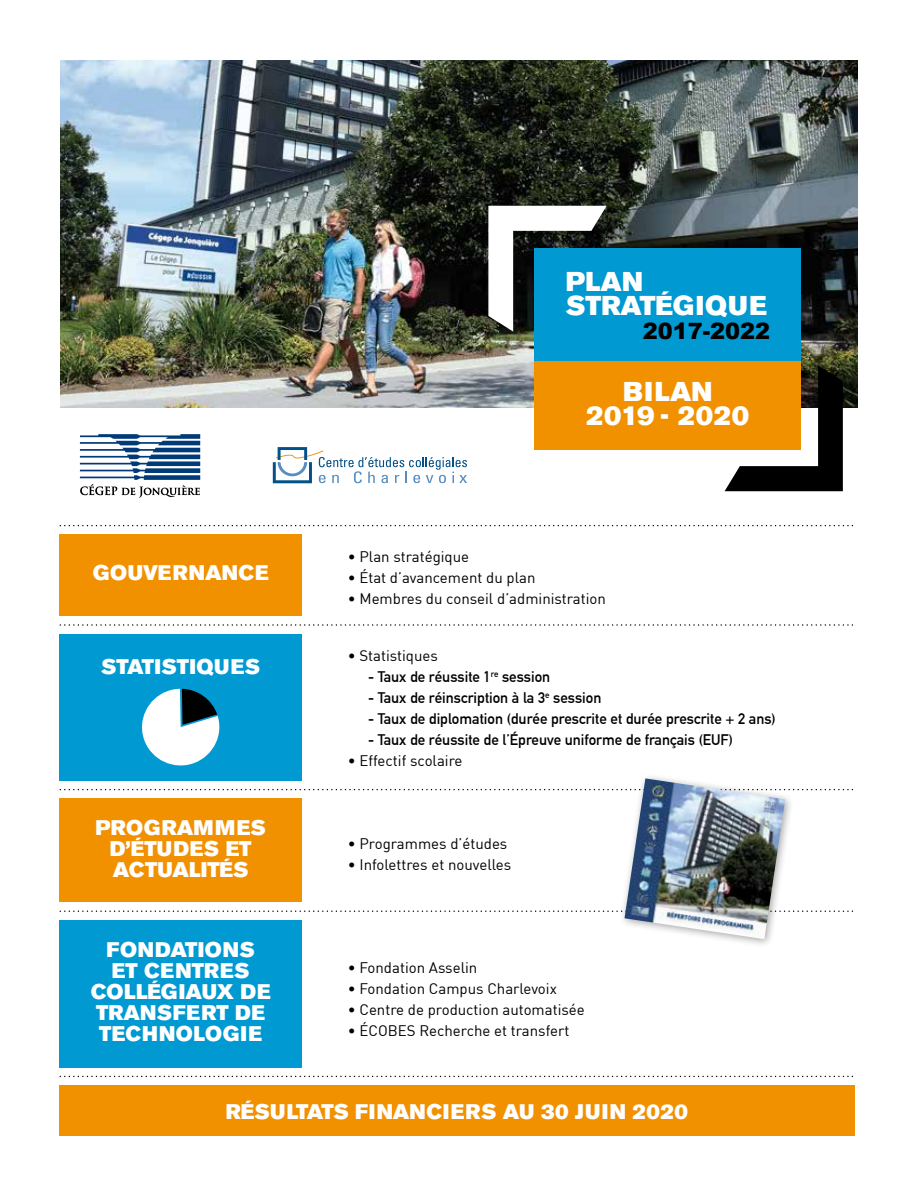
<style>
.page{position:relative;width:918px;height:1188px;background:#fff}
.page>*{position:absolute;margin:0;border:0;box-sizing:border-box;transform-origin:0 0}
.t1{font:27px/24px "Akzidenz Grotesk BE Super";letter-spacing:.02em;color:#fff;text-align:center}
.t2{font:900 22.5px "Arial";color:#000}
.t3{font:21px/21px "Akzidenz Grotesk BE Super";letter-spacing:.02em;color:#fff;text-align:center}
.t4{font:15px "DIN";color:#000}
.t5{font:700 15px "DIN Alternate";color:#000}
</style>
<div class="page">
<img style="left:60px;top:60px;width:798px;height:347px">
<svg style="left:60px;top:624px;width:793px;height:2px"></svg>
<svg style="left:60px;top:789px;width:793px;height:1px"></svg>
<svg style="left:60px;top:910px;width:793px;height:2px"></svg>
<svg style="left:60px;top:1076px;width:793px;height:1px"></svg>
<svg style="left:60px;top:525px;width:793px;height:1px"></svg>
<svg style="left:488px;top:206px;width:119px;height:126px"></svg>
<svg style="left:725px;top:365px;width:118px;height:126px"></svg>
<div style="left:534px;top:360px;width:267px;height:90px;background:#f29100"></div>
<div style="left:60px;top:535px;width:242px;height:81px;background:#f29100"></div>
<div style="left:60px;top:634px;width:242px;height:147px;background:#0099d1"></div>
<div style="left:60px;top:799px;width:242px;height:103px;background:#f29100"></div>
<div style="left:60px;top:1085px;width:795px;height:51px;background:#f29100"></div>
<div style="left:60px;top:920px;width:242px;height:147px;background:#0099d1"></div>
<div style="left:534px;top:248px;width:267px;height:112px;background:#0099d1"></div>
<svg style="left:80px;top:434px;width:120px;height:64px"></svg>
<svg style="left:273px;top:447px;width:194px;height:36px"></svg>
<svg style="left:142px;top:689px;width:78px;height:77px"></svg>
<div style="left:618px;top:772px;width:176px;height:176px;background:#000;opacity:.36"></div>
<img style="left:624px;top:778px;width:161px;height:161px">
<h1 class="t1" style="left:566px;top:270px;width:203px;text-align:left">PLAN<br>STRATÉGIQUE</h1>
<h2 class="t2" style="left:643px;top:315px;width:129px">2017-2022</h2>
<h3 class="t3" style="left:93px;top:563px;width:177px">GOUVERNANCE</h3>
<h3 class="t3" style="left:101px;top:656px;width:160px">STATISTIQUES</h3>
<h3 class="t3" style="left:95px;top:818px;width:172px">PROGRAMMES<br>D’ÉTUDES ET<br>ACTUALITÉS</h3>
<h3 class="t3" style="left:91px;top:939px;width:181px">FONDATIONS<br>ET CENTRES<br>COLLÉGIAUX DE<br>TRANSFERT DE<br>TECHNOLOGIE</h3>
<h1 class="t1" style="left:586px;top:380px;width:164px">BILAN<br>2019 - 2020</h1>
<p class="t4" style="left:348px;top:548px;width:123px">• Plan stratégique</p>
<p class="t4" style="left:348px;top:569px;width:189px">• État d’avancement du plan</p>
<p class="t4" style="left:348px;top:590px;width:260px">• Membres du conseil d’administration</p>
<p class="t4" style="left:348px;top:646px;width:92px">• Statistiques</p>
<p class="t5" style="left:368px;top:665px;width:184px">- Taux de réussite 1<sup>re</sup> session</p>
<p class="t5" style="left:368px;top:686px;width:235px">- Taux de réinscription à la 3<sup>e</sup> session</p>
<p class="t5" style="left:368px;top:707px;width:409px">- Taux de diplomation (durée prescrite et durée prescrite + 2 ans)</p>
<p class="t5" style="left:368px;top:728px;width:366px">- Taux de réussite de l’Épreuve uniforme de français (EUF)</p>
<p class="t4" style="left:348px;top:751px;width:116px">• Effectif scolaire</p>
<p class="t4" style="left:348px;top:834px;width:161px">• Programmes d’études</p>
<p class="t4" style="left:348px;top:855px;width:165px">• Infolettres et nouvelles</p>
<p class="t4" style="left:348px;top:958px;width:131px">• Fondation Asselin</p>
<p class="t4" style="left:348px;top:979px;width:211px">• Fondation Campus Charlevoix</p>
<p class="t4" style="left:348px;top:1000px;width:239px">• Centre de production automatisée</p>
<p class="t4" style="left:348px;top:1021px;width:223px">• ÉCOBES Recherche et transfert</p>
<h3 class="t3" style="left:226px;top:1102px;width:464px">RÉSULTATS FINANCIERS AU 30 JUIN 2020</h3>
</div>
